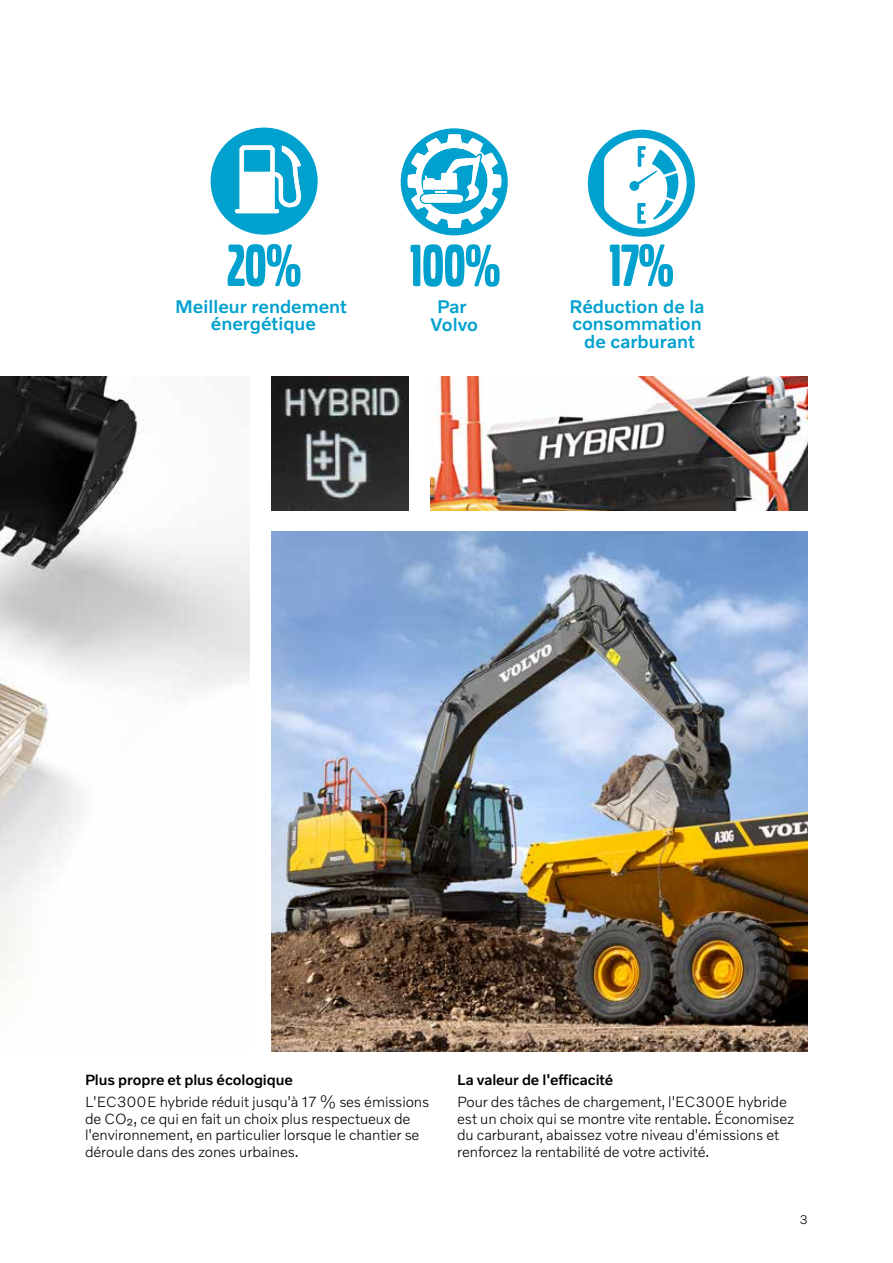
<style>
.page{position:relative;width:893px;height:1263px;background:#fff}
.page>*{position:absolute;margin:0;border:0;box-sizing:border-box;transform-origin:0 0}
.t1{font:500 18.6px/17.5px "Volvo Novum";color:#00a1ce;text-align:center}
.t2{font:300 15px/16.5px "Volvo Novum";letter-spacing:-.005em;color:#000}
.t3{font:500 15px "Volvo Novum";letter-spacing:-.005em;color:#000}
.t4{font:300 12.75px "Volvo Novum";color:#000}
</style>
<div class="page">
<img style="left:0;top:376px;width:250px;height:604px">
<img style="left:271px;top:531px;width:537px;height:521px">
<img style="left:430px;top:376px;width:378px;height:134px">
<img style="left:271px;top:376px;width:138px;height:134px">
<svg style="left:211px;top:128px;width:107px;height:107px"></svg>
<svg style="left:228px;top:244px;width:72px;height:43px"></svg>
<div style="left:401px;top:128px;width:107px;height:107px;background:#00a1ce;border-radius:50%"></div>
<svg style="left:410px;top:244px;width:90px;height:43px"></svg>
<svg style="left:408px;top:134px;width:93px;height:94px"></svg>
<div style="left:588px;top:130px;width:107px;height:107px;background:#00a1ce;border-radius:50%"></div>
<svg style="left:604px;top:138px;width:83px;height:90px"></svg>
<svg style="left:610px;top:244px;width:63px;height:43px"></svg>
<p class="t1" style="left:175px;top:297px;width:173px">Meilleur rendement énergétique</p>
<p class="t1" style="left:431px;top:297px;width:49px">Par<br>Volvo</p>
<p class="t1" style="left:570px;top:297px;width:137px">Réduction de la consommation de carburant</p>
<p class="t3" style="left:85px;top:1070px;width:209px">Plus propre et plus écologique</p>
<p class="t2" style="left:85px;top:1093px;width:346px">L'EC300E hybride réduit jusqu'à 17 % ses émissions de CO₂, ce qui en fait un choix plus respectueux de l'environnement, en particulier lorsque le chantier se déroule dans des zones urbaines.</p>
<p class="t3" style="left:457px;top:1070px;width:158px">La valeur de l'efficacité</p>
<p class="t2" style="left:457px;top:1093px;width:339px">Pour des tâches de chargement, l'EC300E hybride est un choix qui se montre vite rentable. Économisez du carburant, abaissez votre niveau d'émissions et renforcez la rentabilité de votre activité.</p>
<p class="t4" style="left:800px;top:1211px;width:10px">3</p>
</div>
